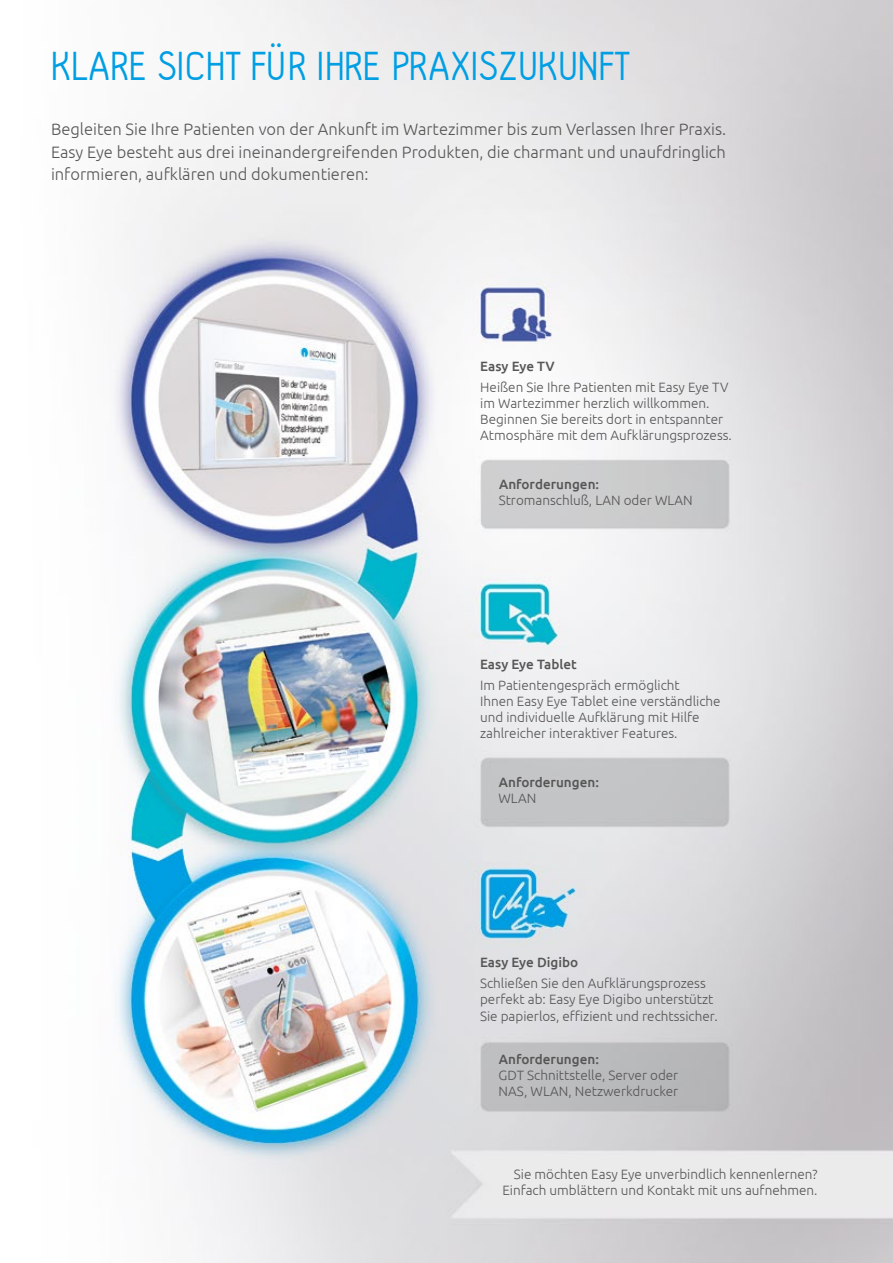
<style>
.page{position:relative;width:893px;height:1263px;background:#fff}
.page>*{position:absolute;margin:0;border:0;box-sizing:border-box;transform-origin:0 0}
.t1{font:42px "Hallo Sans";color:#009ee3}
.t2{font:300 16.5px/22.5px "Ubuntu";color:#565655;text-align:justify}
.t3{font:300 13.5px/16.2px "Ubuntu";color:#565655}
.t4{font:500 13.5px "Ubuntu";color:#565655}
</style>
<div class="page">
<img style="left:115px;top:0;width:778px;height:1263px">
<h1 class="t1" style="left:51px;top:44px;width:580px">KLARE SICHT FÜR IHRE PRAXISZUKUNFT</h1>
<p class="t2" style="left:51px;top:118px;width:677px">Begleiten Sie Ihre Patienten von der Ankunft im Wartezimmer bis zum Verlassen Ihrer Praxis.<br>Easy Eye besteht aus drei ineinandergreifenden Produkten, die charmant und unaufdringlich informieren, aufklären und dokumentieren:</p>
<p class="t4" style="left:480px;top:357px;width:76px">Easy Eye TV</p>
<p class="t3" style="left:480px;top:378px;width:253px">Heißen Sie Ihre Patienten mit Easy Eye TV im Wartezimmer herzlich willkommen.<br>Beginnen Sie bereits dort in entspannter Atmosphäre mit dem Aufklärungsprozess.</p>
<p class="t4" style="left:499px;top:475px;width:101px">Anforderungen:</p>
<p class="t3" style="left:499px;top:492px;width:196px">Stromanschluß, LAN oder WLAN</p>
<p class="t4" style="left:480px;top:655px;width:98px">Easy Eye Tablet</p>
<p class="t3" style="left:480px;top:676px;width:242px">Im Patientengespräch ermöglicht<br>Ihnen Easy Eye Tablet eine verständliche und individuelle Aufklärung mit Hilfe zahlreicher interaktiver Features.</p>
<p class="t4" style="left:499px;top:774px;width:101px">Anforderungen:</p>
<p class="t3" style="left:499px;top:790px;width:39px">WLAN</p>
<p class="t4" style="left:480px;top:954px;width:100px">Easy Eye Digibo</p>
<p class="t3" style="left:480px;top:975px;width:239px">Schließen Sie den Aufklärungsprozess perfekt ab: Easy Eye Digibo unterstützt<br>Sie papierlos, effizient und rechtssicher.</p>
<p class="t4" style="left:499px;top:1050px;width:101px">Anforderungen:</p>
<p class="t3" style="left:499px;top:1067px;width:181px">GDT Schnittstelle, Server oder<br>NAS, WLAN, Netzwerkdrucker</p>
<p class="t3" style="left:502px;top:1166px;width:317px;text-align:right">Sie möchten Easy Eye unverbindlich kennenlernen?<br>Einfach umblättern und Kontakt mit uns aufnehmen.</p>
</div>
